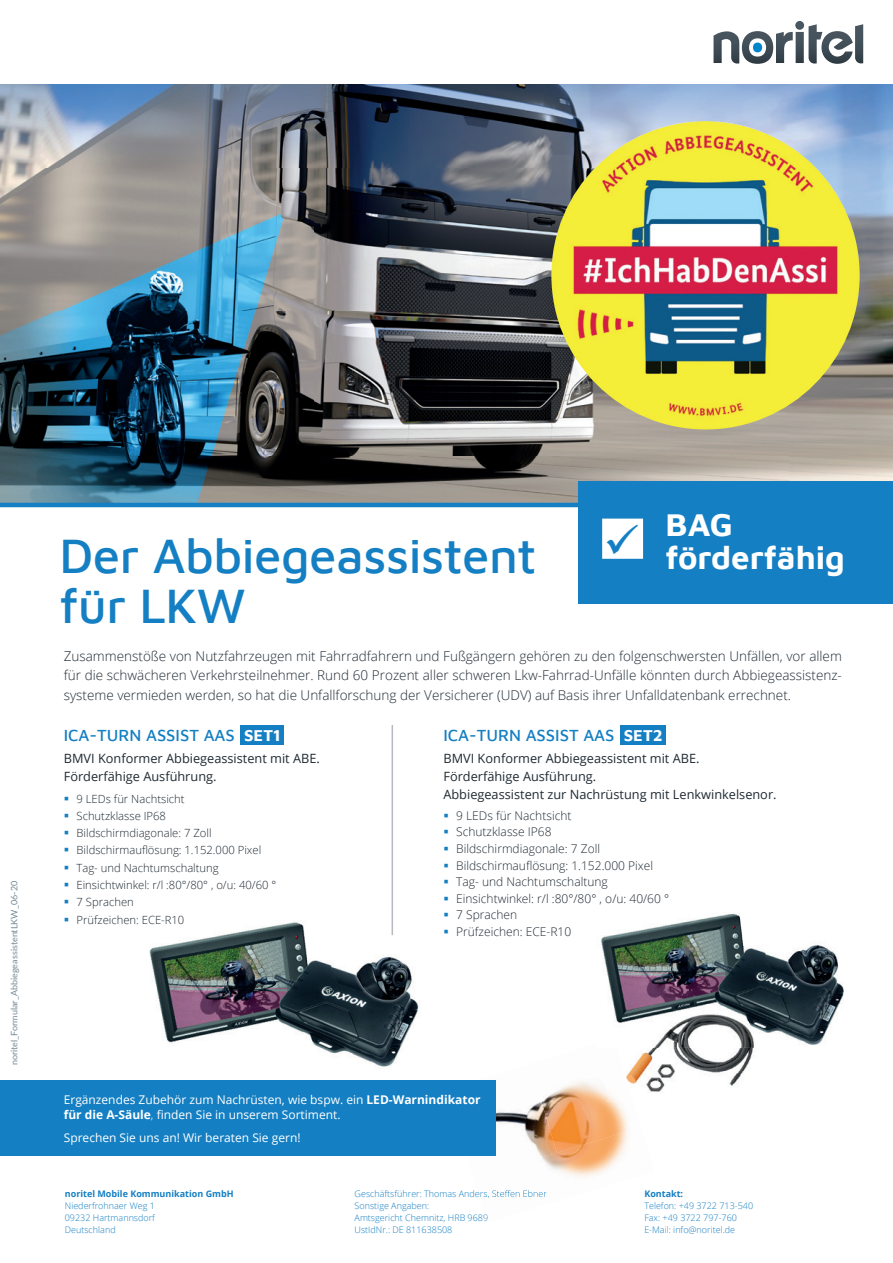
<style>
.page{position:relative;width:893px;height:1263px;background:#fff}
.page>*{position:absolute;margin:0;border:0;box-sizing:border-box;transform-origin:0 0}
.t1{font:500 49.5px/49.5px "Maven Pro";letter-spacing:-.01em;color:#147fc3}
.t2{font:700 33px "Maven Pro";color:#fff}
.t3{font:500 16.5px "Maven Pro";color:#147fc3}
.t4{font:300 13.5px/19.5px "Open Sans";color:#1f2a33;text-align:justify}
.t5{font:12.75px/18px "Open Sans";color:#1f2a33}
.t6{font:300 12px "Open Sans";color:#1f2a33}
.t7{font:12px/15px "Open Sans";color:#fff}
.t8{font:300 11.25px "Open Sans";color:#1f2a33}
.t9{font:300 9px/12px "Open Sans";color:#147fc3}
.t10{font:9px "Lato";color:#738a95}
.t11{font:700 9px "Open Sans";color:#147fc3}
.s1{font-weight:700;color:#fff}
.s2{color:#147fc3}
.s3{font-weight:700}
.s4{font-weight:300}
</style>
<div class="page">
<img style="left:0;top:84px;width:893px;height:419px">
<hr style="left:0;top:503px;width:893px;height:4px;background:#147fc3">
<img style="left:600px;top:913px;width:244px;height:132px">
<svg style="left:740px;top:913px;width:104px;height:33px"></svg>
<img style="left:641px;top:1048px;width:113px;height:44px">
<img style="left:640px;top:1010px;width:118px;height:38px">
<div style="left:620px;top:726px;width:46px;height:19px;background:#147fc3"></div>
<div style="left:240px;top:726px;width:44px;height:19px;background:#147fc3"></div>
<img style="left:149px;top:922px;width:271px;height:145px">
<img style="left:551px;top:121px;width:309px;height:308px;border-radius:154px">
<img style="left:557px;top:1044px;width:84px;height:83px">
<img style="left:446px;top:1080px;width:111px;height:47px">
<img style="left:495px;top:1127px;width:134px;height:66px">
<img style="left:596px;top:1038px;width:21px;height:10px">
<img style="left:607px;top:1073px;width:26px;height:29px">
<img style="left:477px;top:1190px;width:69px;height:8px">
<svg style="left:484px;top:1214px;width:4px;height:7px"></svg>
<div style="left:578px;top:481px;width:315px;height:122px;background:#147fc3"></div>
<svg style="left:713px;top:21px;width:150px;height:43px"></svg>
<div style="left:753px;top:43px;width:9px;height:9px;background:#0085cb;border-radius:50%"></div>
<div style="left:0;top:1081px;width:495px;height:75px;background:#147fc3"></div>
<hr style="left:392px;top:725px;width:1px;height:186px;background:#b7b9be">
<svg style="left:304px;top:904px;width:116px;height:54px"></svg>
<div style="left:603px;top:519px;width:39px;height:39px;background:#fff"></div>
<div style="left:602px;top:519px;width:41px;height:40px;border:2px solid #fff"></div>
<p class="t10" style="left:8px;top:1065px;width:186px;rotate:-90deg">noritel_Formular_AbbiegeassistentLKW_06-20</p>
<h1 class="t1" style="left:60px;top:528px;width:479px">Der Abbiegeassistent für LKW</h1>
<h2 class="t2" style="left:666px;top:501px;width:69px">BAG</h2>
<h2 class="t2" style="left:604px;top:534px;width:243px"><sup>✓</sup> förderfähig</h2>
<p class="t4" style="left:64px;top:646px;width:780px">Zusammenstöße von Nutzfahrzeugen mit Fahrradfahrern und Fußgängern gehören zu den folgenschwersten Unfällen, vor allem für die schwächeren Verkehrsteilnehmer. Rund 60 Prozent aller schweren Lkw-Fahrrad-Unfälle könnten durch Abbiegeassistenz&shy;systeme vermieden werden, so hat die Unfallforschung der Versicherer (UDV) auf Basis ihrer Unfalldatenbank errechnet.</p>
<p class="t3" style="left:64px;top:724px;width:218px">ICA-TURN ASSIST AAS <span class="s1">SET1</span></p>
<p class="t5" style="left:64px;top:749px;width:258px">BMVI Konformer Abbiegeassistent mit ABE.<br>Förderfähige Ausführung.</p>
<p class="t8" style="left:64px;top:791px;width:122px"><span class="s2">▪</span> 9 LEDs für Nachtsicht</p>
<p class="t8" style="left:64px;top:808px;width:104px"><span class="s2">▪</span> Schutzklasse IP68</p>
<p class="t8" style="left:64px;top:825px;width:149px"><span class="s2">▪</span> Bildschirmdiagonale: 7 Zoll</p>
<p class="t8" style="left:64px;top:843px;width:199px"><span class="s2">▪</span> Bildschirmauflösung: 1.152.000 Pixel</p>
<p class="t8" style="left:64px;top:860px;width:156px"><span class="s2">▪</span> Tag- und Nachtumschaltung</p>
<p class="t8" style="left:64px;top:877px;width:214px"><span class="s2">▪</span> Einsichtwinkel: r/l :80°/80° , o/u: 40/60 °</p>
<p class="t8" style="left:64px;top:894px;width:72px"><span class="s2">▪</span> 7 Sprachen</p>
<p class="t8" style="left:64px;top:912px;width:122px"><span class="s2">▪</span> Prüfzeichen: ECE-R10</p>
<p class="t3" style="left:443px;top:724px;width:221px">ICA-TURN ASSIST AAS <span class="s1">SET2</span></p>
<p class="t5" style="left:443px;top:749px;width:335px">BMVI Konformer Abbiegeassistent mit ABE.<br>Förderfähige Ausführung.<br>Abbiegeassistent zur Nachrüstung mit Lenkwinkelsenor.</p>
<p class="t6" style="left:443px;top:807px;width:130px"><span class="s2">▪</span> 9 LEDs für Nachtsicht</p>
<p class="t6" style="left:443px;top:824px;width:110px"><span class="s2">▪</span> Schutzklasse IP68</p>
<p class="t6" style="left:443px;top:840px;width:158px"><span class="s2">▪</span> Bildschirmdiagonale: 7 Zoll</p>
<p class="t6" style="left:443px;top:857px;width:211px"><span class="s2">▪</span> Bildschirmauflösung: 1.152.000 Pixel</p>
<p class="t6" style="left:443px;top:873px;width:166px"><span class="s2">▪</span> Tag- und Nachtumschaltung</p>
<p class="t6" style="left:443px;top:890px;width:227px"><span class="s2">▪</span> Einsichtwinkel: r/l :80°/80° , o/u: 40/60 °</p>
<p class="t6" style="left:443px;top:906px;width:75px"><span class="s2">▪</span> 7 Sprachen</p>
<p class="t6" style="left:443px;top:923px;width:129px"><span class="s2">▪</span> Prüfzeichen: ECE-R10</p>
<p class="t7" style="left:64px;top:1092px;width:418px">Ergänzendes Zubehör zum Nachrüsten, wie bspw. ein <span class="s3">LED-Warnindikator für die A-Säule</span><span class="s4">,</span> finden Sie in unserem Sortiment.</p>
<p class="t7" style="left:64px;top:1130px;width:238px">Sprechen Sie uns an! Wir beraten Sie gern!</p>
<p class="t11" style="left:65px;top:1187px;width:170px">noritel Mobile Kommunikation GmbH</p>
<p class="t9" style="left:65px;top:1199px;width:92px;text-align:justify">Niederfrohnaer Weg 1<br>09232 Hartmannsdorf Deutschland</p>
<p class="t9" style="left:355px;top:1187px;width:194px">Geschäftsführer: Thomas Anders, Steffen Ebner<br>Sonstige Angaben:<br>Amtsgericht Chemnitz, HRB 9689<br>UstIdNr.: DE 811638508</p>
<p class="t11" style="left:644px;top:1187px;width:40px">Kontakt:</p>
<p class="t9" style="left:644px;top:1199px;width:110px">Telefon: +49 3722 713-540<br>Fax: +49 3722 797-760<br>E-Mail: info@noritel.de</p>
</div>
